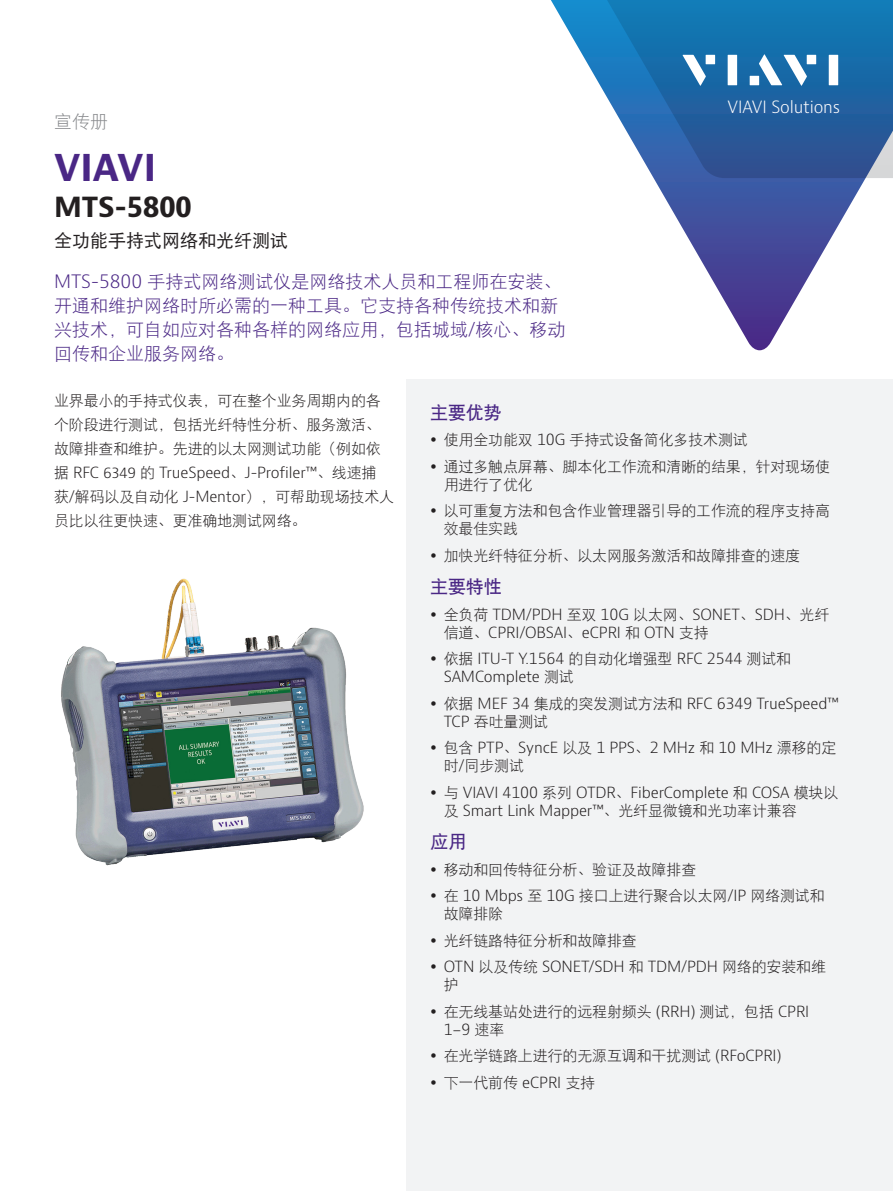
<style>
.page{position:relative;width:893px;height:1191px;background:#fff}
.page>*{position:absolute;margin:0;border:0;box-sizing:border-box;transform-origin:0 0}
.H1_Brand_Sub-Brand_24{font:700 36px "Bernino Sans";color:#4a2785}
.H2_Product_18_24{font:700 27px "Bernino Sans";color:#231f20}
.Intro_text{font:18px/24px "DFP Hei W3";color:#4a2785}
.H3_Product_Descriptor_12_20{font:18px "DFP Hei W5";color:#231f20}
.H2_Bullet_Heading_Purple_12_16{font:18px "DFP Hei W7";letter-spacing:-.01em;color:#4a2785}
.P_DocType{font:18px "DFP Hei W3";color:#87898c}
.t1{font:300 16.5px "Bernino Sans";letter-spacing:-.01em;color:#fff}
.P_10_16{font:15px/24px "DFP Hei W3";letter-spacing:-.01em;color:#231f20}
.t2{font:300 15px/18px "Bernino Sans";letter-spacing:-.01em;color:#231f20}
.s1{font-family:"Bernino Sans";font-weight:300}
.s2{font-family:"DFP Hei W3";font-weight:400}
</style>
<div class="page">
<svg style="left:653px;top:178px;width:213px;height:172px"></svg>
<svg style="left:551px;top:0;width:342px;height:178px"></svg>
<svg style="left:682px;top:55px;width:24px;height:31px"></svg>
<div style="left:706px;top:55px;width:9px;height:9px;background:#fff"></div>
<div style="left:728px;top:55px;width:9px;height:30px;background:#fff"></div>
<div style="left:807px;top:55px;width:9px;height:9px;background:#fff"></div>
<div style="left:829px;top:55px;width:9px;height:30px;background:#fff"></div>
<svg style="left:759px;top:54px;width:48px;height:32px"></svg>
<div style="left:750px;top:76px;width:9px;height:9px;background:#fff"></div>
<div style="left:406px;top:380px;width:487px;height:811px;background:#f2f3f4"></div>
<img style="left:61px;top:578px;width:303px;height:288px">
<p class="P_DocType" style="left:54px;top:113px;width:55px">宣传册</p>
<p class="H1_Brand_Sub-Brand_24" style="left:54px;top:145px;width:104px">VIAVI</p>
<p class="H2_Product_18_24" style="left:54px;top:190px;width:139px">MTS-5800</p>
<p class="H3_Product_Descriptor_12_20" style="left:54px;top:232px;width:235px">全功能手持式网络和光纤测试</p>
<p class="Intro_text" style="left:54px;top:270px;width:513px"><span class="s1">MTS-5800</span> 手持式网络测试仪是网络技术人员和工程师在安装、开通和维护网络时所必需的一种工具。它支持各种传统技术和新兴技术，可自如应对各种各样的网络应用，包括城域<span class="s1">/</span>核心、移动回传和企业服务网络。</p>
<p class="t1" style="left:728px;top:96px;width:114px">VIAVI Solutions</p>
<p class="P_10_16" style="left:54px;top:388px;width:342px">业界最小的手持式仪表，可在整个业务周期内的各个阶段进行测试，包括光纤特性分析、服务激活、故障排查和维护。先进的以太网测试功能（例如依据 <span class="s1">RFC 6349</span> 的 <span class="s1">TrueSpeed</span>、<span class="s1">J-Profiler™</span>、线速捕获<span class="s1">/</span>解码以及自动化 <span class="s1">J-Mentor</span>），可帮助现场技术人员比以往更快速、更准确地测试网络。</p>
<p class="H2_Bullet_Heading_Purple_12_16" style="left:430px;top:403px;width:73px">主要优势</p>
<p class="P_10_16" style="left:444px;top:428px;width:306px">使用全功能双 <span class="s1">10G</span> 手持式设备简化多技术测试</p>
<p class="P_10_16" style="left:444px;top:457px;width:388px;line-height:18px">通过多触点屏幕、脚本化工作流和清晰的结果，针对现场使用进行了优化</p>
<p class="P_10_16" style="left:444px;top:502px;width:388px;line-height:18px">以可重复方法和包含作业管理器引导的工作流的程序支持高效最佳实践</p>
<p class="P_10_16" style="left:444px;top:543px;width:358px">加快光纤特征分析、以太网服务激活和故障排查的速度</p>
<p class="H2_Bullet_Heading_Purple_12_16" style="left:430px;top:577px;width:73px">主要特性</p>
<p class="t2" style="left:444px;top:605px;width:387px"><span class="s2">全负荷</span> TDM/PDH <span class="s2">至双</span> 10G <span class="s2">以太网、</span>SONET<span class="s2">、</span>SDH<span class="s2">、光纤信道、</span>CPRI/OBSAI<span class="s2">、</span>eCPRI <span class="s2">和</span> OTN <span class="s2">支持</span></p>
<p class="t2" style="left:444px;top:650px;width:349px"><span class="s2">依据</span> ITU-T Y.1564 <span class="s2">的自动化增强型</span> RFC 2544 <span class="s2">测试和<br></span>SAMComplete <span class="s2">测试</span></p>
<p class="t2" style="left:444px;top:694px;width:396px"><span class="s2">依据</span> MEF 34 <span class="s2">集成的突发测试方法和</span> RFC 6349 TrueSpeed™<br>TCP <span class="s2">吞吐量测试</span></p>
<p class="t2" style="left:444px;top:739px;width:394px"><span class="s2">包含</span> PTP<span class="s2">、</span>SyncE <span class="s2">以及</span> 1 PPS<span class="s2">、</span>2 MHz <span class="s2">和</span> 10 MHz <span class="s2">漂移的定时</span>/<span class="s2">同步测试</span></p>
<p class="t2" style="left:444px;top:783px;width:396px"><span class="s2">与</span> VIAVI 4100 <span class="s2">系列</span> OTDR<span class="s2">、</span>FiberComplete <span class="s2">和</span> COSA <span class="s2">模块以及</span> Smart Link Mapper™<span class="s2">、光纤显微镜和光功率计兼容</span></p>
<p class="H2_Bullet_Heading_Purple_12_16" style="left:430px;top:833px;width:37px">应用</p>
<p class="P_10_16" style="left:444px;top:857px;width:254px">移动和回传特征分析、验证及故障排查</p>
<p class="P_10_16" style="left:444px;top:887px;width:382px;line-height:18px">在 <span class="s1">10 Mbps</span> 至 <span class="s1">10G</span> 接口上进行聚合以太网<span class="s1">/IP</span> 网络测试和故障排除</p>
<p class="P_10_16" style="left:444px;top:928px;width:195px">光纤链路特征分析和故障排查</p>
<p class="t2" style="left:444px;top:958px;width:384px">OTN <span class="s2">以及传统</span> SONET/SDH <span class="s2">和</span> TDM/PDH <span class="s2">网络的安装和维护</span></p>
<p class="P_10_16" style="left:444px;top:1002px;width:367px;line-height:18px">在无线基站处进行的远程射频头 <span class="s1">(RRH)</span> 测试，包括 <span class="s1">CPRI<br>1-9</span> 速率</p>
<p class="P_10_16" style="left:444px;top:1044px;width:339px">在光学链路上进行的无源互调和干扰测试 <span class="s1">(RFoCPRI)</span></p>
<p class="P_10_16" style="left:444px;top:1070px;width:153px">下一代前传 <span class="s1">eCPRI</span> 支持</p>
</div>
